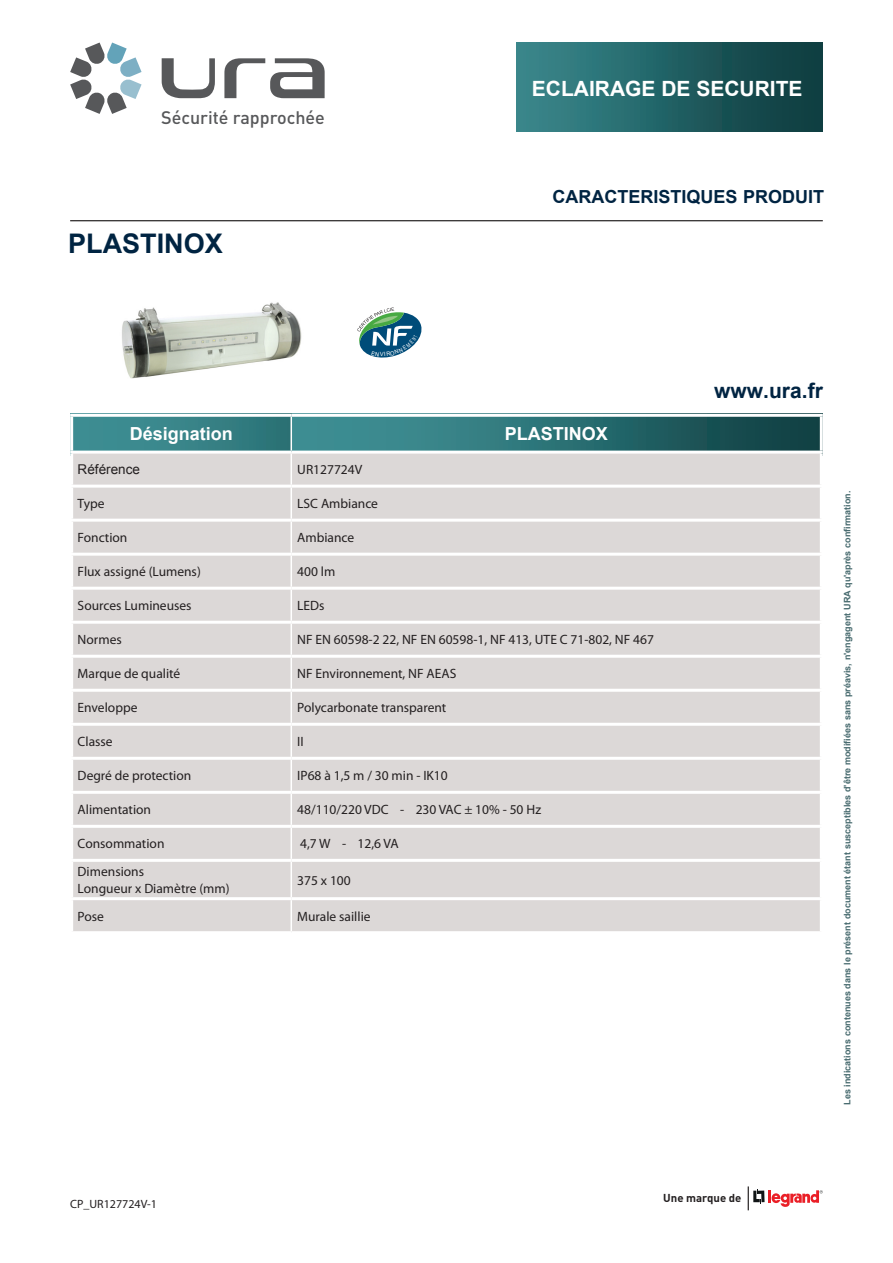
<style>
.page{position:relative;width:893px;height:1263px;background:#fff}
.page>*{position:absolute;margin:0;border:0;box-sizing:border-box;transform-origin:0 0}
.titre-produit{font:700 27px "Arial";color:#002442}
.Coordonnées{font:700 21px "Arial";color:#fff}
.Référence{font:700 21px "Arial";color:#002442}
.t1{font:700 18px "Arial";color:#002442}
.t2{font:700 18px "Arial";color:#fff}
.t3{font:500 17.85px "DIN Pro";color:#57585a}
.t4{font:13.5px "Myriad Pro";color:#231f20}
.t5{font:13.5px "Arial";color:#231f20}
.pied-de-page-suite{font:12px "Myriad Pro";color:#231f20}
.t6{font:700 11.4px "DIN Pro";color:#231f20}
.t7{font:700 9px "Arial";color:#486b6f}
</style>
<div class="page">
<hr style="left:70px;top:220px;width:753px;height:1px;background:#231f20">
<svg style="left:748px;top:1186px;width:75px;height:24px"></svg>
<svg style="left:162px;top:58px;width:53px;height:40px"></svg>
<svg style="left:70px;top:43px;width:72px;height:71px"></svg>
<svg style="left:224px;top:58px;width:101px;height:40px"></svg>
<div style="left:517px;top:43px;width:306px;height:89px;background:linear-gradient(to right,#3a898e,#0b393c)"></div>
<svg style="left:293px;top:417px;width:527px;height:34px;background:#2c6f72"></svg>
<svg style="left:73px;top:417px;width:218px;height:34px;background:#398488"></svg>
<div style="left:73px;top:454px;width:747px;height:477px;background:#dcd8d7"></div>
<hr style="left:291px;top:454px;width:1px;height:31px;background:#fff">
<hr style="left:291px;top:488px;width:1px;height:31px;background:#fff">
<hr style="left:291px;top:522px;width:1px;height:31px;background:#fff">
<hr style="left:291px;top:556px;width:1px;height:31px;background:#fff">
<hr style="left:291px;top:590px;width:1px;height:31px;background:#fff">
<hr style="left:291px;top:624px;width:1px;height:31px;background:#fff">
<hr style="left:291px;top:658px;width:1px;height:31px;background:#fff">
<hr style="left:291px;top:692px;width:1px;height:31px;background:#fff">
<hr style="left:291px;top:726px;width:1px;height:31px;background:#fff">
<hr style="left:291px;top:760px;width:1px;height:31px;background:#fff">
<hr style="left:291px;top:794px;width:1px;height:31px;background:#fff">
<hr style="left:291px;top:828px;width:1px;height:31px;background:#fff">
<hr style="left:291px;top:862px;width:1px;height:35px;background:#fff">
<hr style="left:291px;top:900px;width:1px;height:31px;background:#fff">
<hr style="left:70px;top:485px;width:221px;height:3px;background:#fff">
<hr style="left:291px;top:485px;width:532px;height:3px;background:#fff">
<hr style="left:70px;top:519px;width:221px;height:3px;background:#fff">
<hr style="left:291px;top:519px;width:532px;height:3px;background:#fff">
<hr style="left:70px;top:553px;width:221px;height:3px;background:#fff">
<hr style="left:291px;top:553px;width:532px;height:3px;background:#fff">
<hr style="left:70px;top:587px;width:221px;height:3px;background:#fff">
<hr style="left:291px;top:587px;width:532px;height:3px;background:#fff">
<hr style="left:70px;top:621px;width:221px;height:3px;background:#fff">
<hr style="left:291px;top:621px;width:532px;height:3px;background:#fff">
<hr style="left:70px;top:655px;width:221px;height:3px;background:#fff">
<hr style="left:291px;top:655px;width:532px;height:3px;background:#fff">
<hr style="left:70px;top:689px;width:221px;height:3px;background:#fff">
<hr style="left:291px;top:689px;width:532px;height:3px;background:#fff">
<hr style="left:70px;top:723px;width:221px;height:3px;background:#fff">
<hr style="left:291px;top:723px;width:532px;height:3px;background:#fff">
<hr style="left:70px;top:757px;width:221px;height:3px;background:#fff">
<hr style="left:291px;top:757px;width:532px;height:3px;background:#fff">
<hr style="left:70px;top:791px;width:221px;height:3px;background:#fff">
<hr style="left:291px;top:791px;width:532px;height:3px;background:#fff">
<hr style="left:70px;top:825px;width:221px;height:3px;background:#fff">
<hr style="left:291px;top:825px;width:532px;height:3px;background:#fff">
<hr style="left:70px;top:859px;width:221px;height:3px;background:#fff">
<hr style="left:291px;top:859px;width:532px;height:3px;background:#fff">
<hr style="left:70px;top:897px;width:221px;height:3px;background:#fff">
<hr style="left:291px;top:897px;width:532px;height:3px;background:#fff">
<img style="left:122px;top:302px;width:180px;height:77px">
<svg style="left:358px;top:307px;width:63px;height:51px"></svg>
<h3 class="t3" style="left:161px;top:103px;width:165px">Sécurité rapprochée</h3>
<p class="titre-produit" style="left:68px;top:226px;width:156px">PLASTINOX</p>
<p class="Coordonnées" style="left:532px;top:74px;width:272px">ECLAIRAGE DE SECURITE</p>
<h3 class="t1" style="left:553px;top:185px;width:273px">CARACTERISTIQUES PRODUIT</h3>
<p class="t2" style="left:130px;top:422px;width:105px">Désignation</p>
<p class="t2" style="left:505px;top:422px;width:105px">PLASTINOX</p>
<p class="t5" style="left:78px;top:460px;width:64px">Référence</p>
<p class="t4" style="left:297px;top:461px;width:67px">UR127724V</p>
<p class="t4" style="left:78px;top:495px;width:28px">Type</p>
<p class="t4" style="left:297px;top:495px;width:82px">LSC Ambiance</p>
<p class="t4" style="left:78px;top:529px;width:51px">Fonction</p>
<p class="t4" style="left:297px;top:529px;width:59px">Ambiance</p>
<p class="t4" style="left:78px;top:563px;width:125px">Flux assigné (Lumens)</p>
<p class="t4" style="left:297px;top:563px;width:40px">400 lm</p>
<p class="t4" style="left:78px;top:597px;width:115px">Sources Lumineuses</p>
<p class="t4" style="left:297px;top:597px;width:29px">LEDs</p>
<p class="t4" style="left:78px;top:631px;width:46px">Normes</p>
<p class="t4" style="left:297px;top:631px;width:358px">NF EN 60598-2 22, NF EN 60598-1, NF 413, UTE C 71-802, NF 467</p>
<p class="t4" style="left:78px;top:665px;width:104px">Marque de qualité</p>
<p class="t4" style="left:297px;top:665px;width:161px">NF Environnement, NF AEAS</p>
<p class="t4" style="left:78px;top:699px;width:61px">Enveloppe</p>
<p class="t4" style="left:297px;top:699px;width:151px">Polycarbonate transparent</p>
<p class="t4" style="left:78px;top:733px;width:36px">Classe</p>
<p class="t4" style="left:297px;top:733px;width:8px">II</p>
<p class="t4" style="left:78px;top:767px;width:115px">Degré de protection</p>
<p class="t4" style="left:297px;top:767px;width:152px">IP68 à 1,5 m / 30 min - IK10</p>
<p class="t4" style="left:78px;top:801px;width:75px">Alimentation</p>
<p class="t4" style="left:297px;top:801px;width:245px">48/110/220 VDC - 230 VAC ± 10% - 50 Hz</p>
<p class="t4" style="left:78px;top:835px;width:88px">Consommation</p>
<p class="t4" style="left:300px;top:835px;width:100px">4,7 W - 12,6 VA</p>
<p class="t4" style="left:78px;top:864px;width:68px">Dimensions</p>
<p class="t4" style="left:78px;top:880px;width:153px">Longueur x Diamètre (mm)</p>
<p class="t4" style="left:297px;top:872px;width:55px">375 x 100</p>
<p class="t4" style="left:78px;top:908px;width:28px">Pose</p>
<p class="t4" style="left:297px;top:908px;width:75px">Murale saillie</p>
<p class="Référence" style="left:714px;top:377px;width:110px">www.ura.fr</p>
<p class="t7" style="left:841px;top:1105px;width:616px;rotate:-90deg">Les indications contenues dans le présent document étant susceptibles d'être modifiées sans préavis, n'engagent URA qu'après confirmation.</p>
<p class="pied-de-page-suite" style="left:70px;top:1196px;width:88px">CP_UR127724V-1</p>
<p class="t6" style="left:663px;top:1188px;width:80px">Une marque de</p>
</div>
